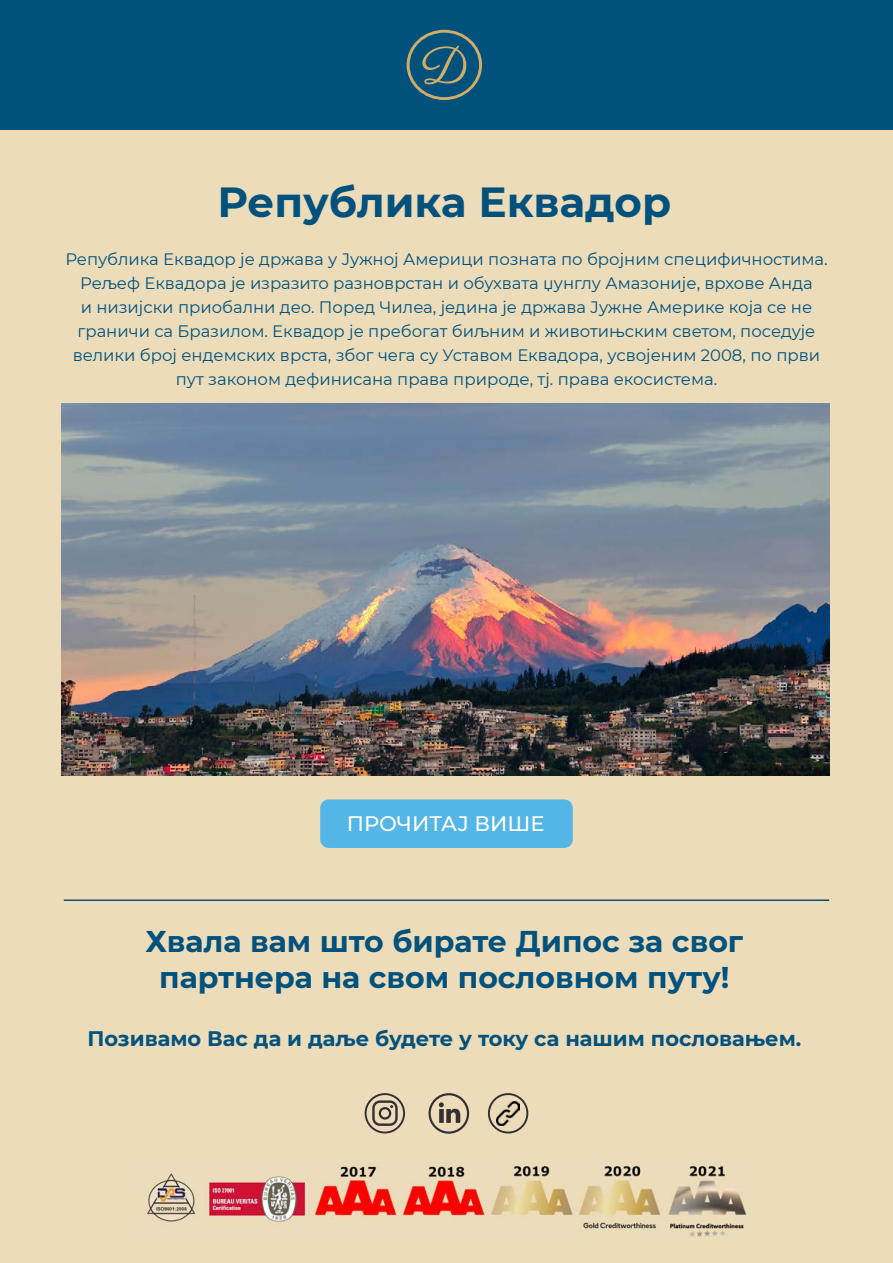
<style>
.page{position:relative;width:893px;height:1263px;background:#ecdcba}
.page>*{position:absolute;margin:0;border:0;box-sizing:border-box;transform-origin:0 0}
.t1{font:700 42px "Montserrat";color:#00527d}
.t2{font:700 30px/36px "Montserrat";color:#00527d;text-align:center}
.t3{font:700 21px "Montserrat";color:#00527d}
.t4{font:500 21px "Montserrat";color:#fff}
.t5{font:16.5px/24px "Montserrat";color:#00527d;text-align:center}
</style>
<div class="page">
<div style="left:0;top:0;width:893px;height:130px;background:#00527d"></div>
<svg style="left:407px;top:30px;width:75px;height:70px"></svg>
<div style="left:320px;top:799px;width:253px;height:49px;background:#54b6e7;border-radius:9px"></div>
<svg style="left:365px;top:1093px;width:40px;height:40px"></svg>
<svg style="left:429px;top:1093px;width:40px;height:41px"></svg>
<svg style="left:488px;top:1093px;width:40px;height:40px"></svg>
<img style="left:146px;top:1163px;width:601px;height:74px">
<img style="left:62px;top:404px;width:767px;height:371px">
<hr style="left:64px;top:899px;width:765px;height:2px;background:#00527d">
<h1 class="t1" style="left:218px;top:172px;width:455px">Република Еквадор</h1>
<p class="t5" style="left:65px;top:246px;width:764px">Република Еквадор је држава у Јужној Америци позната по бројним специфичностима.<br>Рељеф Еквадора је изразито разноврстан и обухвата џунглу Амазоније, врхове Анда<br>и низијски приобални део. Поред Чилеа, једина је држава Јужне Америке која се не граничи са Бразилом. Еквадор је пребогат биљним и животињским светом, поседује велики број ендемских врста, због чега су Уставом Еквадора, усвојеним 2008, по први пут законом дефинисана права природе, тј. права екосистема.</p>
<p class="t4" style="left:347px;top:809px;width:199px">ПРОЧИТАЈ ВИШЕ</p>
<h2 class="t2" style="left:145px;top:922px;width:600px">Хвала вам што бирате Дипос за свог партнера на свом пословном путу!</h2>
<p class="t3" style="left:87px;top:1023px;width:715px">Позивамо Вас да и даље будете у току са нашим пословањем.</p>
</div>
